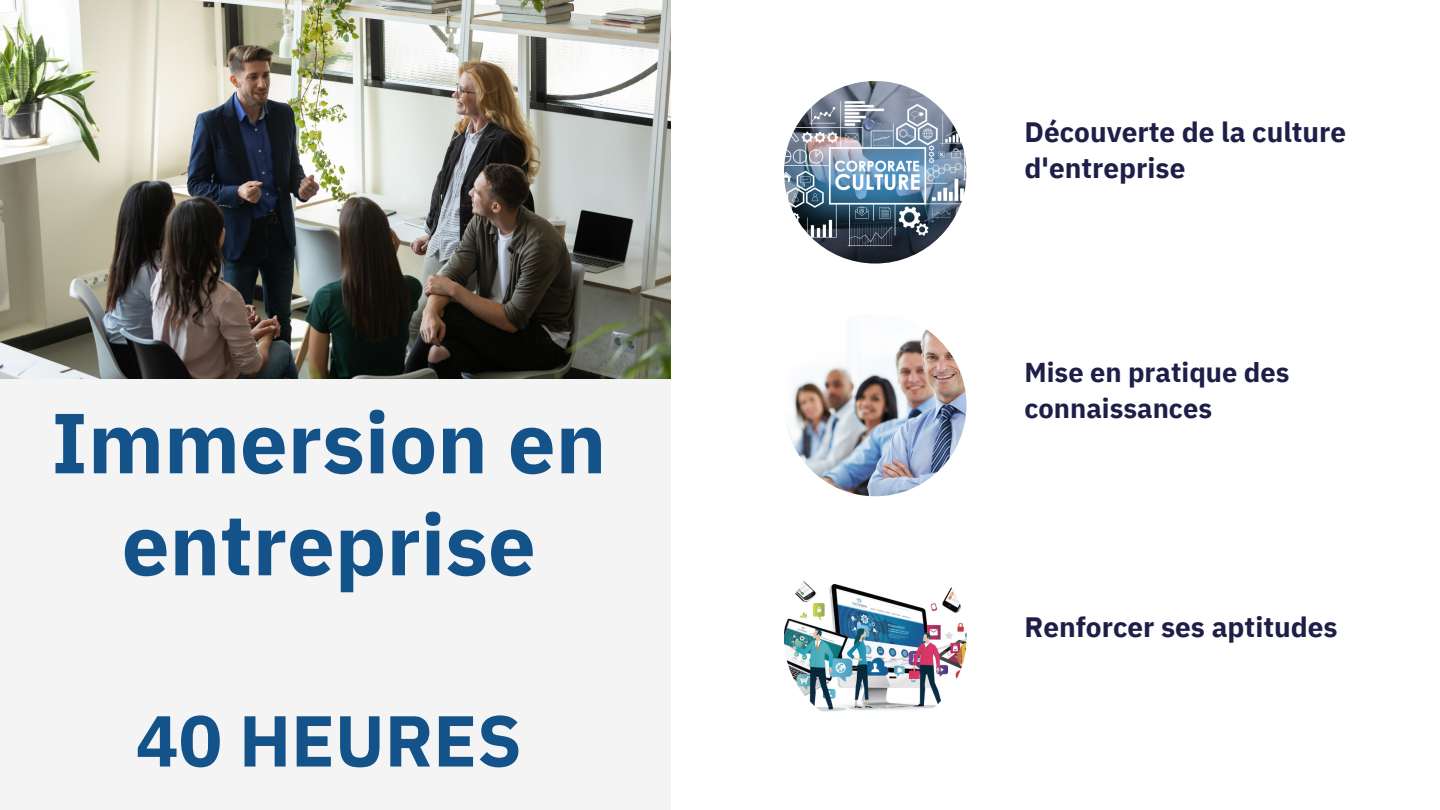
<style>
.page{position:relative;width:1440px;height:810px;background:#fff}
.page>*{position:absolute;margin:0;border:0;box-sizing:border-box;transform-origin:0 0}
.t1{font:700 85px/102px "IBM Plex Sans";color:#13538a;text-align:center}
.t2{font:700 72px "IBM Plex Sans";color:#13538a}
.t3{font:700 28px/36px "IBM Plex Sans";color:#1e1e49}
.t4{font:700 27.2px/35.2px "IBM Plex Sans";color:#1e1e49}
</style>
<div class="page">
<img style="left:784px;top:81px;width:183px;height:183px;border-radius:50%">
<img style="left:784px;top:314px;width:183px;height:182px;border-radius:50%">
<img style="left:784px;top:546px;width:183px;height:183px;border-radius:50%">
<div style="left:0;top:0;width:671px;height:810px;background:#f4f4f4"></div>
<img style="left:0;top:0;width:671px;height:379px">
<p class="t1" style="left:51px;top:390px;width:557px">Immersion en entreprise</p>
<p class="t2" style="left:136px;top:693px;width:388px">40 HEURES</p>
<p class="t3" style="left:1025px;top:113px;width:323px">Découverte de la culture d'entreprise</p>
<p class="t4" style="left:1025px;top:355px;width:267px">Mise en pratique des connaissances</p>
<p class="t3" style="left:1025px;top:608px;width:315px">Renforcer ses aptitudes</p>
</div>
